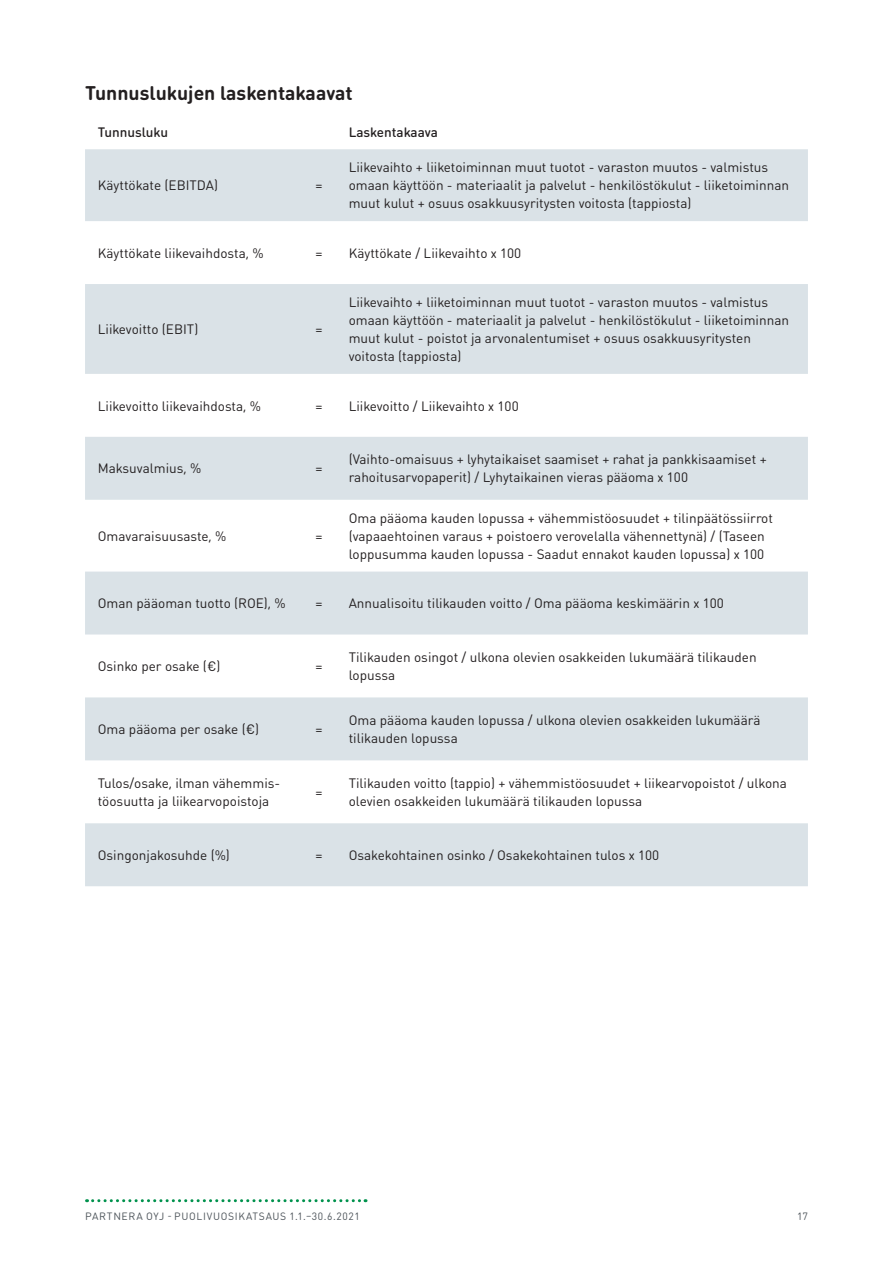
<style>
.page{position:relative;width:893px;height:1263px;background:#fff}
.page>*{position:absolute;margin:0;border:0;box-sizing:border-box;transform-origin:0 0}
.Otsikko_1_tilinpaato{font:700 19.5px "DIN Round Pro";color:#231f20}
.t1{font:13.5px/18px "DIN Round Pro";color:#231f20}
.Table_heading__Kro{font:500 13.5px "DIN Round Pro";color:#231f20}
.t2{font:10.5px "DIN Round Pro";letter-spacing:.065em;color:#4d545a}
</style>
<div class="page">
<svg style="left:87px;top:1199px;width:279px;height:3px"></svg>
<svg style="left:85px;top:149px;width:723px;height:737px;fill:#dae2e7"></svg>
<p class="Otsikko_1_tilinpaato" style="left:85px;top:79px;width:269px">Tunnuslukujen laskentakaavat</p>
<p class="Table_heading__Kro" style="left:98px;top:122px;width:72px">Tunnusluku</p>
<p class="Table_heading__Kro" style="left:349px;top:122px;width:91px">Laskentakaava</p>
<p class="t1" style="left:98px;top:176px;width:122px">Käyttökate (EBITDA)</p>
<p class="t1" style="left:315px;top:176px;width:9px">=</p>
<p class="t1" style="left:349px;top:158px;width:442px">Liikevaihto + liiketoiminnan muut tuotot - varaston muutos - valmistus omaan käyttöön - materiaalit ja palvelut - henkilöstökulut - liiketoiminnan muut kulut + osuus osakkuusyritysten voitosta (tappiosta)</p>
<p class="t1" style="left:98px;top:243px;width:167px">Käyttökate liikevaihdosta, %</p>
<p class="t1" style="left:315px;top:243px;width:9px">=</p>
<p class="t1" style="left:349px;top:243px;width:174px">Käyttökate / Liikevaihto x 100</p>
<p class="t1" style="left:98px;top:320px;width:102px">Liikevoitto (EBIT)</p>
<p class="t1" style="left:315px;top:320px;width:9px">=</p>
<p class="t1" style="left:349px;top:293px;width:442px">Liikevaihto + liiketoiminnan muut tuotot - varaston muutos - valmistus omaan käyttöön - materiaalit ja palvelut - henkilöstökulut - liiketoiminnan muut kulut - poistot ja arvonalentumiset + osuus osakkuusyritysten voitosta (tappiosta)</p>
<p class="t1" style="left:98px;top:396px;width:165px">Liikevoitto liikevaihdosta, %</p>
<p class="t1" style="left:315px;top:396px;width:9px">=</p>
<p class="t1" style="left:349px;top:396px;width:172px">Liikevoitto / Liikevaihto x 100</p>
<p class="t1" style="left:98px;top:459px;width:105px">Maksuvalmius, %</p>
<p class="t1" style="left:315px;top:459px;width:9px">=</p>
<p class="t1" style="left:98px;top:526px;width:130px">Omavaraisuusaste, %</p>
<p class="t1" style="left:315px;top:526px;width:9px">=</p>
<p class="t1" style="left:349px;top:450px;width:419px">(Vaihto-omaisuus + lyhytaikaiset saamiset + rahat ja pankkisaamiset + rahoitusarvopaperit) / Lyhytaikainen vieras pääoma x 100</p>
<p class="t1" style="left:349px;top:508px;width:426px">Oma pääoma kauden lopussa + vähemmistöosuudet + tilinpäätössiirrot (vapaaehtoinen varaus + poistoero verovelalla vähennettynä) / (Taseen loppusumma kauden lopussa - Saadut ennakot kauden lopussa) x 100</p>
<p class="t1" style="left:98px;top:594px;width:189px">Oman pääoman tuotto (ROE), %</p>
<p class="t1" style="left:315px;top:594px;width:9px">=</p>
<p class="t1" style="left:349px;top:594px;width:377px">Annualisoitu tilikauden voitto / Oma pääoma keskimäärin x 100</p>
<p class="t1" style="left:98px;top:657px;width:124px">Osinko per osake (€)</p>
<p class="t1" style="left:315px;top:657px;width:9px">=</p>
<p class="t1" style="left:98px;top:720px;width:163px">Oma pääoma per osake (€)</p>
<p class="t1" style="left:315px;top:720px;width:9px">=</p>
<p class="t1" style="left:98px;top:774px;width:184px">Tulos/osake, ilman vähemmis&shy;töosuutta ja liikearvopoistoja</p>
<p class="t1" style="left:315px;top:783px;width:9px">=</p>
<p class="t1" style="left:349px;top:648px;width:410px">Tilikauden osingot / ulkona olevien osakkeiden lukumäärä tilikauden lopussa</p>
<p class="t1" style="left:349px;top:711px;width:413px">Oma pääoma kauden lopussa / ulkona olevien osakkeiden lukumäärä tilikauden lopussa</p>
<p class="t1" style="left:349px;top:774px;width:440px">Tilikauden voitto (tappio) + vähemmistöosuudet + liikearvopoistot / ulkona olevien osakkeiden lukumäärä tilikauden lopussa</p>
<p class="t1" style="left:98px;top:845px;width:134px">Osingonjakosuhde (%)</p>
<p class="t1" style="left:315px;top:845px;width:9px">=</p>
<p class="t1" style="left:349px;top:845px;width:312px">Osakekohtainen osinko / Osakekohtainen tulos x 100</p>
<p class="t2" style="left:85px;top:1209px;width:276px">PARTNERA OYJ - PUOLIVUOSIKATSAUS 1.1.–30.6.2021</p>
<p class="t2" style="left:797px;top:1209px;width:12px">17</p>
</div>
